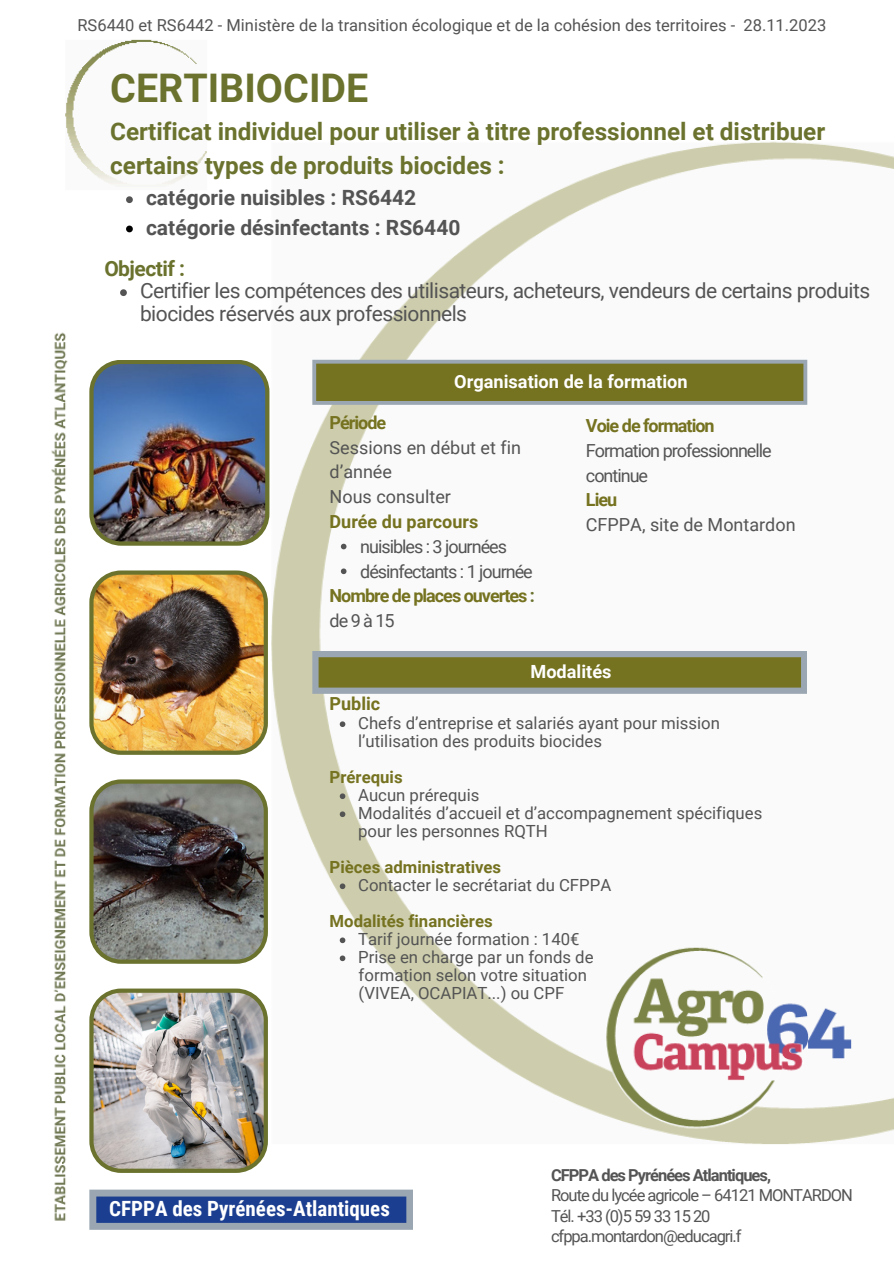
<style>
.page{position:relative;width:894px;height:1264px;background:#fff}
.page>*{position:absolute;margin:0;border:0;box-sizing:border-box;transform-origin:0 0}
.t1{font:700 39.45px "Roboto";color:#6a722d}
.t2{font:700 24.3px/33.8px "Roboto";color:#6a722d}
.t3{font:21px/22.5px "Roboto";letter-spacing:-.025em;color:#545454}
.t4{font:700 21px "Roboto";color:#545454}
.t5{font:700 21px "Roboto Condensed";color:#fff}
.t6{font:700 21px "Roboto";letter-spacing:-.025em;color:#6a722d}
.t7{font:700 18.15px "Roboto";color:#fff}
.t8{font:18px/24.8px "Roboto";letter-spacing:-.055em;color:#545454}
.t9{font:18px/24.8px "Roboto";color:#545454}
.t10{font:700 18px "Roboto";letter-spacing:-.055em;color:#757220}
.t11{font:700 18px "Roboto";color:#757220}
.t12{font:16.8px/18px "Roboto";color:#545454}
.t13{font:700 16.8px "Roboto";color:#757220}
.t14{font:16.5px "Roboto";color:#545454}
.t15{font:16.5px "Roboto";letter-spacing:-.06em;color:#545454}
.t16{font:700 16.5px "Roboto";letter-spacing:-.06em;color:#545454}
.s1{color:#6a722d}
</style>
<div class="page">
<img style="left:51px;top:39px;width:842px;height:1191px">
<svg style="left:89px;top:1189px;width:324px;height:40px;background:#4c669e"></svg>
<svg style="left:312px;top:360px;width:495px;height:45px;background:#7c7b3a"></svg>
<svg style="left:312px;top:651px;width:495px;height:43px;background:#81834e"></svg>
<img style="left:89px;top:360px;width:180px;height:185px">
<img style="left:89px;top:570px;width:179px;height:184px">
<svg style="left:89px;top:779px;width:179px;height:184px;background:#65645d"></svg>
<svg style="left:120px;top:289px;width:7px;height:7px"></svg>
<svg style="left:126px;top:196px;width:7px;height:7px"></svg>
<svg style="left:126px;top:225px;width:7px;height:7px"></svg>
<svg style="left:341px;top:543px;width:5px;height:6px"></svg>
<svg style="left:341px;top:568px;width:5px;height:6px"></svg>
<svg style="left:339px;top:721px;width:6px;height:6px"></svg>
<svg style="left:339px;top:793px;width:6px;height:6px"></svg>
<svg style="left:339px;top:811px;width:6px;height:6px"></svg>
<svg style="left:339px;top:883px;width:6px;height:6px"></svg>
<svg style="left:339px;top:937px;width:6px;height:6px"></svg>
<svg style="left:339px;top:955px;width:6px;height:6px"></svg>
<img style="left:89px;top:988px;width:179px;height:184px">
<p class="t14" style="left:77px;top:16px;width:750px">RS6440 et RS6442 - Ministère de la transition écologique et de la cohésion des territoires - 28.11.2023</p>
<p class="t1" style="left:110px;top:65px;width:259px">CERTIBIOCIDE</p>
<p class="t2" style="left:110px;top:115px;width:716px">Certificat individuel pour utiliser à titre professionnel et distribuer certains types de produits biocides :</p>
<h4 class="t4" style="left:146px;top:186px;width:272px">catégorie nuisibles : RS6442</h4>
<p class="t4" style="left:146px;top:215px;width:316px">catégorie désinfectants : RS6440</p>
<h2 class="t6" style="left:104px;top:256px;width:82px">Objectif :</h2>
<p class="t3" style="left:140px;top:280px;width:731px">Certifier les compétences des utilisateurs, acheteurs, vendeurs de certains produits biocides réservés aux professionnels</p>
<p class="t7" style="left:454px;top:371px;width:235px">Organisation de la formation</p>
<p class="t10" style="left:329px;top:412px;width:58px">Période</p>
<p class="t9" style="left:329px;top:435px;width:193px">Sessions en début et fin d’année</p>
<p class="t9" style="left:329px;top:484px;width:123px">Nous consulter</p>
<p class="t11" style="left:329px;top:511px;width:150px">Durée du parcours</p>
<p class="t8" style="left:360px;top:534px;width:148px">nuisibles : 3 journées</p>
<p class="t8" style="left:360px;top:559px;width:174px">désinfectants : 1 journée</p>
<p class="t10" style="left:329px;top:585px;width:207px">Nombre de places ouvertes <span class="s1">:</span></p>
<p class="t8" style="left:329px;top:608px;width:67px">de9à15</p>
<p class="t10" style="left:585px;top:415px;width:130px">Voie de formation</p>
<p class="t8" style="left:585px;top:438px;width:187px">Formation professionnelle continue</p>
<h4 class="t10" style="left:585px;top:489px;width:33px">Lieu</h4>
<h4 class="t9" style="left:585px;top:512px;width:211px">CFPPA, site de Montardon</h4>
<p class="t7" style="left:530px;top:661px;width:82px">Modalités</p>
<p class="t10" style="left:329px;top:693px;width:52px">Public</p>
<h4 class="t12" style="left:358px;top:714px;width:363px">Chefs d’entreprise et salariés ayant pour mission l’utilisation des produits biocides</h4>
<p class="t13" style="left:329px;top:767px;width:74px">Prérequis</p>
<p class="t12" style="left:358px;top:786px;width:123px">Aucun prérequis</p>
<h4 class="t12" style="left:358px;top:804px;width:405px">Modalités d’accueil et d’accompagnement spécifiques pour les personnes RQTH</h4>
<p class="t13" style="left:329px;top:857px;width:173px">Pièces administratives</p>
<h4 class="t12" style="left:358px;top:876px;width:254px">Contacter le secrétariat du CFPPA</h4>
<p class="t13" style="left:329px;top:911px;width:164px">Modalités financières</p>
<p class="t12" style="left:358px;top:930px;width:223px">Tarif journée formation : 140€</p>
<p class="t12" style="left:358px;top:948px;width:237px">Prise en charge par un fonds de</p>
<p class="t12" style="left:358px;top:966px;width:230px">formation selon votre situation</p>
<p class="t12" style="left:358px;top:984px;width:207px">(VIVEA, OCAPIAT...) ou CPF</p>
<p class="t5" style="left:109px;top:1196px;width:282px">CFPPA des Pyrénées-Atlantiques</p>
<p class="t16" style="left:551px;top:1165px;width:221px">CFPPA des Pyrénées Atlantiques,</p>
<p class="t15" style="left:551px;top:1185px;width:303px">Route du lycée agricole – 64121 MONTARDON</p>
<p class="t15" style="left:551px;top:1206px;width:161px">Tél. +33 (0)5 59 33 15 20</p>
<p class="t15" style="left:551px;top:1226px;width:192px">cfppa.montardon@educagri.f</p>
</div>
